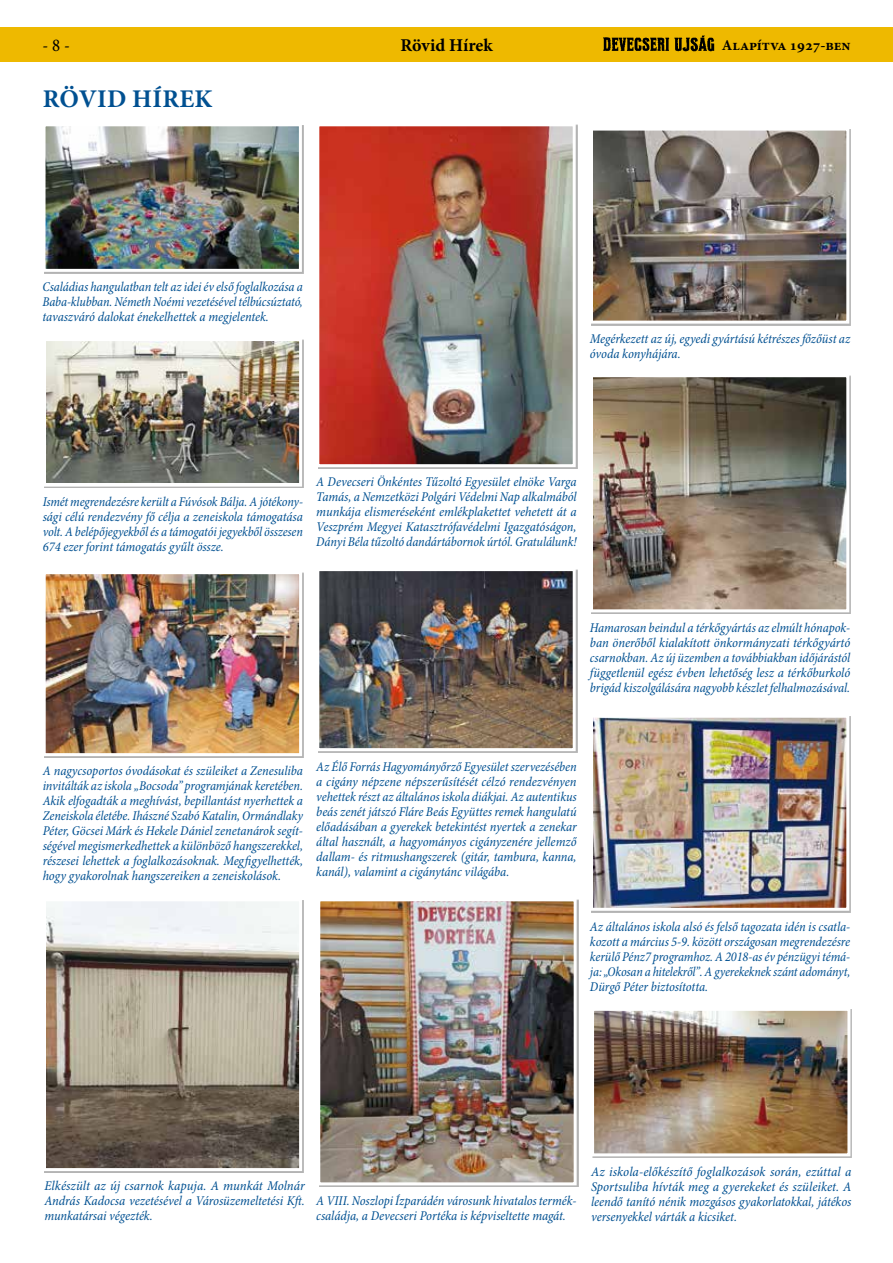
<style>
.page{position:relative;width:893px;height:1263px;background:#fff}
.page>*{position:absolute;margin:0;border:0;box-sizing:border-box;transform-origin:0 0}
.t1{font:700 25.5px "Minion Pro";letter-spacing:.01em;color:#005091}
.t2{font:700 18px "Minion Pro";letter-spacing:-.005em;color:#000}
.t3{font:18px "Minion Pro Cn Capt";color:#000}
.t4{font:700 15px "Minion Pro";letter-spacing:-.01em;color:#000}
.t5{font:italic condensed 13.5px/15px "Minion Pro";letter-spacing:-.005em;color:#005091;text-align:justify}
</style>
<div class="page">
<div style="left:0;top:28px;width:893px;height:34px;background:#eeb900"></div>
<img style="left:604px;top:35px;width:111px;height:17px">
<img style="left:44px;top:125px;width:259px;height:148px">
<img style="left:44px;top:339px;width:260px;height:149px">
<img style="left:44px;top:572px;width:260px;height:186px">
<img style="left:318px;top:569px;width:259px;height:184px">
<img style="left:591px;top:375px;width:260px;height:239px">
<img style="left:591px;top:716px;width:260px;height:196px">
<img style="left:591px;top:129px;width:260px;height:196px">
<img style="left:592px;top:1009px;width:260px;height:149px">
<img style="left:319px;top:899px;width:259px;height:288px">
<svg style="left:44px;top:900px;width:260px;height:272px"></svg>
<img style="left:318px;top:124px;width:259px;height:345px">
<h2 class="t3" style="left:43px;top:33px;width:29px">- 8 -</h2>
<h2 class="t2" style="left:400px;top:33px;width:94px">Rövid Hírek</h2>
<p class="t4" style="left:722px;top:34px;width:130px">Alapítva 1927-ben</p>
<h1 class="t1" style="left:43px;top:81px;width:171px">RÖVID HÍREK</h1>
<p class="t5" style="left:43px;top:279px;width:262px">Családias hangulatban telt az idei év első foglalkozása a Baba-klubban. Németh Noémi vezetésével télbúcsúztató, tavaszváró dalokat énekelhettek a megjelentek.</p>
<p class="t5" style="left:590px;top:331px;width:262px">Megérkezett az új, egyedi gyártású kétrészes főzőüst az óvoda konyhájára.</p>
<p class="t5" style="left:43px;top:494px;width:262px">Ismét megrendezésre került a Fúvósok Bálja. A jótékony&shy;sági célú rendezvény fő célja a zeneiskola támogatása volt. A belépőjegyekből és a támogatói jegyekből összesen 674 ezer forint támogatás gyűlt össze.</p>
<p class="t5" style="left:316px;top:475px;width:262px">A Devecseri Önkéntes Tűzoltó Egyesület elnöke Varga Tamás, a Nemzetközi Polgári Védelmi Nap alkalmából munkája elismeréseként emlékplakettet vehetett át a Veszprém Megyei Katasztrófavédelmi Igazgatóságon, Dányi Béla tűzoltó dandártábornok úrtól. Gratulálunk!</p>
<p class="t5" style="left:590px;top:620px;width:262px">Hamarosan beindul a térkőgyártás az elmúlt hónapok&shy;ban önerőből kialakított önkormányzati térkőgyártó csarnokban. Az új üzemben a továbbiakban időjárástól függetlenül egész évben lehetőség lesz a térkőburkoló brigád kiszolgálására nagyobb készlet felhalmozásával.</p>
<p class="t5" style="left:43px;top:763px;width:262px">A nagycsoportos óvodásokat és szüleiket a Zenesuliba invitálták az iskola „Bocsoda” programjának keretében.<br>Akik elfogadták a meghívást, bepillantást nyerhettek a Zeneiskola életébe. Ihászné Szabó Katalin, Ormándlaky Péter, Göcsei Márk és Hekele Dániel zenetanárok segít&shy;ségével megismerkedhettek a különböző hangszerekkel, részesei lehettek a foglalkozásoknak. Megfigyelhették, hogy gyakorolnak hangszereiken a zeneiskolások.</p>
<p class="t5" style="left:316px;top:759px;width:262px">Az Élő Forrás Hagyományőrző Egyesület szervezésében a cigány népzene népszerűsítését célzó rendezvényen vehettek részt az általános iskola diákjai. Az autentikus beás zenét játszó Fláre Beás Együttes remek hangulatú előadásában a gyerekek betekintést nyertek a zenekar által használt, a hagyományos cigányzenére jellemző dallam- és ritmushangszerek (gitár, tambura, kanna, kanál), valamint a cigánytánc világába.</p>
<p class="t5" style="left:590px;top:919px;width:262px">Az általános iskola alsó és felső tagozata idén is csatla&shy;kozott a március 5-9. között országosan megrendezésre kerülő Pénz7 programhoz. A 2018-as év pénzügyi témá&shy;ja: „Okosan a hitelekről”. A gyerekeknek szánt adományt, Dürgő Péter biztosította.</p>
<p class="t5" style="left:44px;top:1179px;width:262px">Elkészült az új csarnok kapuja. A munkát Molnár András Kadocsa vezetésével a Városüzemeltetési Kft. munkatársai végezték.</p>
<p class="t5" style="left:316px;top:1193px;width:262px">A VIII. Noszlopi Ízparádén városunk hivatalos termék&shy;családja, a Devecseri Portéka is képviseltette magát.</p>
<p class="t5" style="left:591px;top:1164px;width:262px">Az iskola-előkészítő foglalkozások során, ezúttal a Sportsuliba hívták meg a gyerekeket és szüleiket. A leendő tanító nénik mozgásos gyakorlatokkal, játékos versenyekkel várták a kicsiket.</p>
</div>
